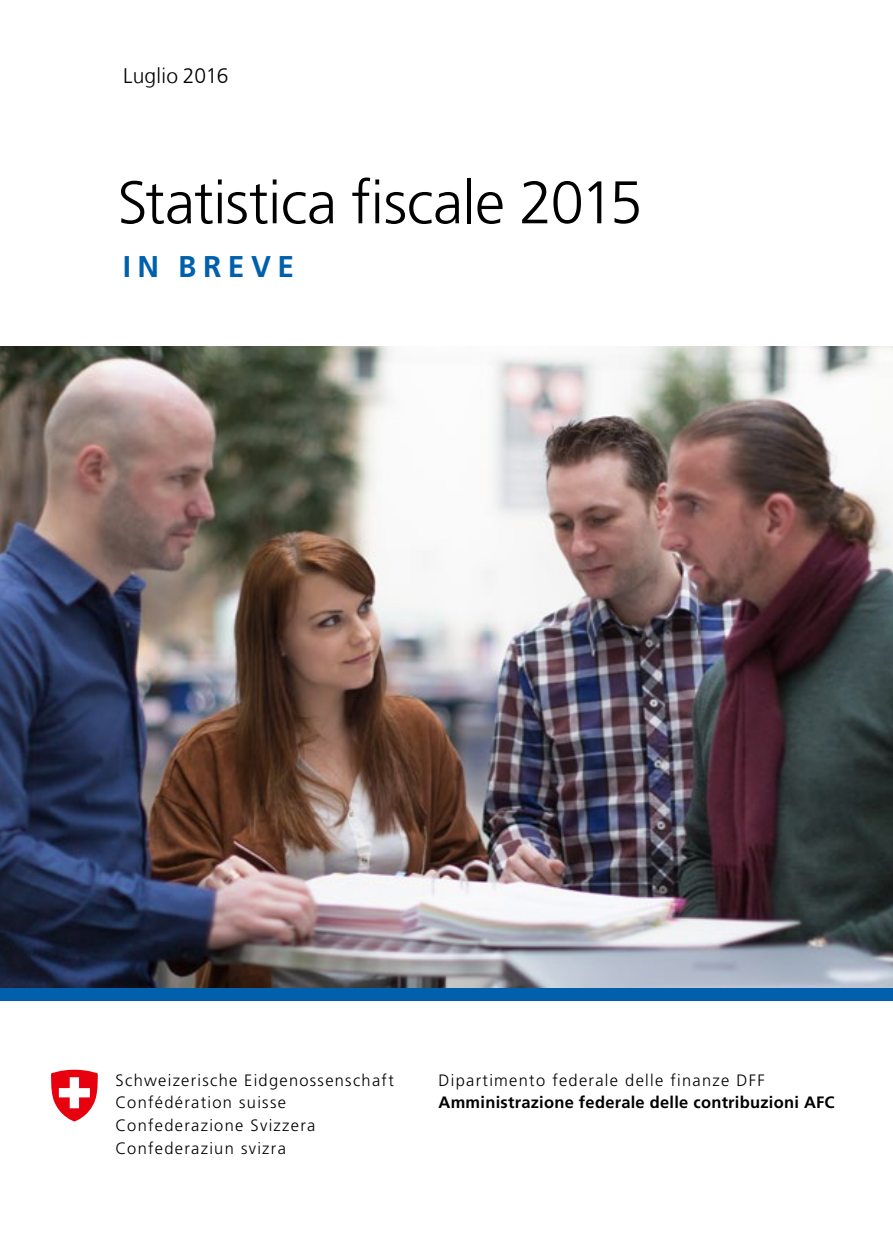
<style>
.page{position:relative;width:893px;height:1259px;background:#fff}
.page>*{position:absolute;margin:0;border:0;box-sizing:border-box;transform-origin:0 0}
.t1{font:300 60px "Frutiger LT Com";letter-spacing:-.01em;color:#000}
.t2{font:700 30px "Frutiger LT Com";letter-spacing:.215em;color:#0060ac}
.t3{font:300 21px "Frutiger LT Com";letter-spacing:.01em;color:#000}
.t4{font:300 16.5px/22.8px "Frutiger";letter-spacing:.08em;color:#000}
.t5{font:700 16.5px/22.8px "Frutiger";letter-spacing:.015em;color:#000}
.s1{font-weight:300}
</style>
<div class="page">
<img style="left:0;top:347px;width:893px;height:641px">
<svg style="left:51px;top:1069px;width:47px;height:52px"></svg>
<div style="left:0;top:988px;width:893px;height:13px;background:#0060ac"></div>
<p class="t3" style="left:123px;top:63px;width:107px">Luglio 2016</p>
<h1 class="t1" style="left:118px;top:168px;width:527px">Statistica fiscale 2015</h1>
<h2 class="t2" style="left:123px;top:249px;width:173px">IN BREVE</h2>
<p class="t4" style="left:115px;top:1068px;width:280px">Schweizerische Eidgenossenschaft<br>Confédération suisse<br>Confederazione Svizzera<br>Confederaziun svizra</p>
<p class="t5" style="left:439px;top:1068px;width:398px"><span class="s1">Dipartimento federale delle finanze DFF<br></span>Amministrazione federale delle contribuzioni AFC</p>
</div>
